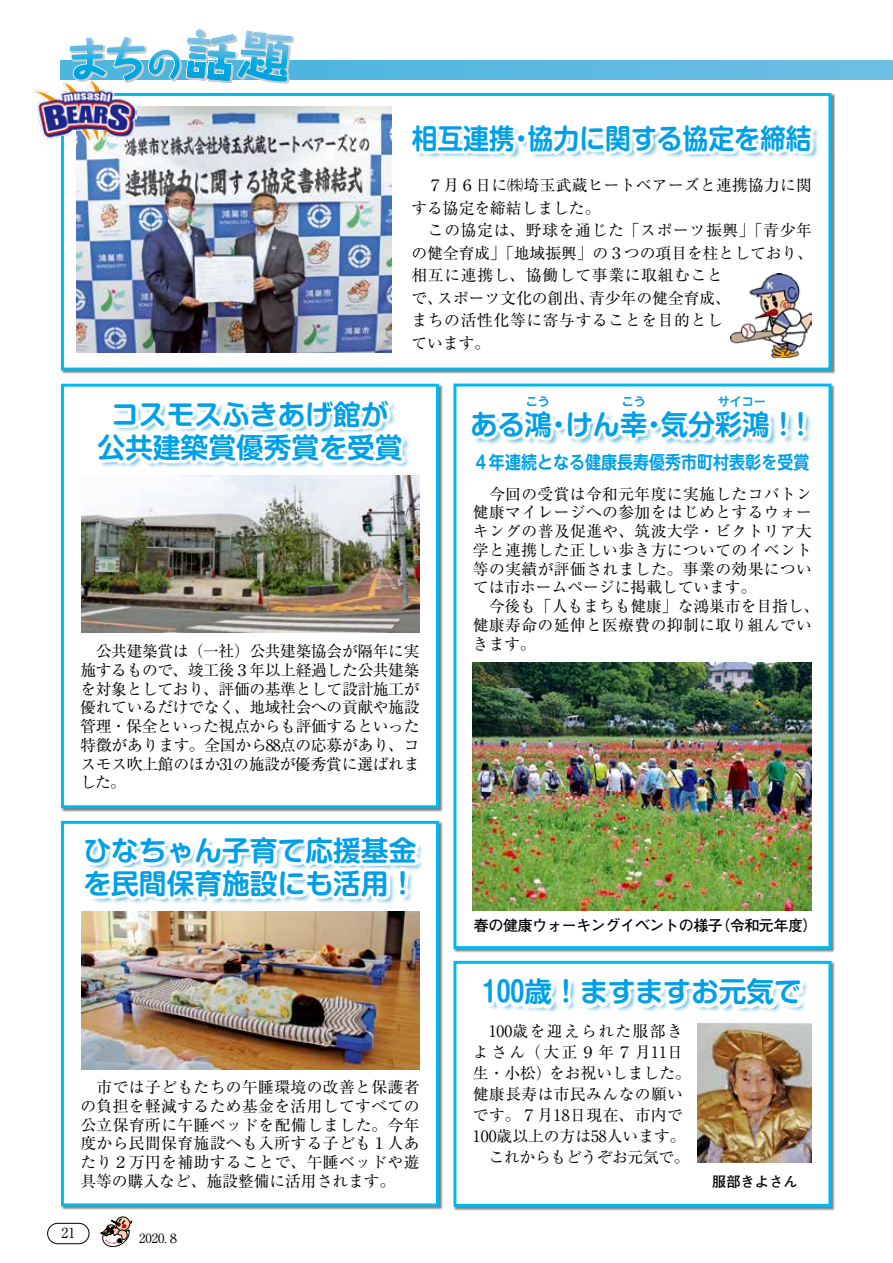
<style>
.page{position:relative;width:893px;height:1263px;background:#fff}
.page>*{position:absolute;margin:0;border:0;box-sizing:border-box;transform-origin:0 0}
.t1{font:700 27.75px/33px "Shin M Go Pro De";color:#00a0e9}
.t2{font:700 27.75px "Shin M Go Pro De";color:#00a0e9;scale:.93 1}
.t3{font:700 18px "UD Shin M Go Pro De";color:#00a0e9;scale:.89 1}
.t4{font:15.75px/18.8px "Ryumin Pro";letter-spacing:.025em;color:#000;text-align:justify}
.t5{font:15.75px "Ryumin Pro";color:#000}
.t6{font:15.75px/22.5px "Ryumin Pro";letter-spacing:.045em;color:#000}
.t7{font:15.75px "Ryumin Pro";letter-spacing:.09em;color:#000}
.t8{font:15.75px "Ryumin Pro";letter-spacing:.16em;color:#000}
.t9{font:15.75px "Ryumin Pro";letter-spacing:-.02em;color:#000}
.t10{font:700 15px "Futo Go B101 Pro";letter-spacing:-.025em;color:#000}
.t11{font:700 14.25px "Futo Go B101 Pro";color:#000}
.t12{font:13.8px "Ryumin Pro";color:#000}
.t13{font:12.75px "Ryumin Pro";color:#000}
</style>
<div class="page">
<div style="left:61px;top:384px;width:378px;height:424px;background:#fff;border:3px solid #00b9ef"></div>
<div style="left:454px;top:384px;width:382px;height:569px;background:#000;opacity:.5"></div>
<div style="left:453px;top:383px;width:378px;height:566px;background:#fff;border:3px solid #00b9ef"></div>
<div style="left:454px;top:961px;width:382px;height:249px;background:#000;opacity:.5"></div>
<div style="left:453px;top:961px;width:378px;height:246px;background:#fff;border:3px solid #00b9ef"></div>
<div style="left:61px;top:93px;width:774px;height:282px;background:#000;opacity:.5"></div>
<div style="left:61px;top:93px;width:770px;height:277px;background:#fff;border:3px solid #00b9ef"></div>
<div style="left:61px;top:821px;width:382px;height:389px;background:#000;opacity:.5"></div>
<div style="left:61px;top:821px;width:378px;height:385px;background:#fff;border:3px solid #00b9ef"></div>
<img style="left:77px;top:107px;width:315px;height:246px">
<div style="left:472px;top:411px;width:340px;height:35px;background:#008dcb;opacity:.75"></div>
<div style="left:469px;top:407px;width:338px;height:34px;background:#fff"></div>
<div style="left:98px;top:400px;width:313px;height:69px;background:#008dcb;opacity:.75"></div>
<div style="left:95px;top:397px;width:310px;height:67px;background:#fff"></div>
<div style="left:85px;top:837px;width:339px;height:68px;background:#008dcb;opacity:.75"></div>
<div style="left:82px;top:833px;width:337px;height:67px;background:#fff"></div>
<div style="left:412px;top:125px;width:408px;height:35px;background:#008dcb;opacity:.75"></div>
<div style="left:409px;top:121px;width:406px;height:34px;background:#fff"></div>
<img style="left:81px;top:475px;width:338px;height:158px">
<img style="left:473px;top:662px;width:338px;height:248px">
<img style="left:81px;top:912px;width:338px;height:157px">
<div style="left:484px;top:979px;width:325px;height:35px;background:#008dcb;opacity:.75"></div>
<div style="left:480px;top:975px;width:324px;height:33px;background:#fff"></div>
<img style="left:698px;top:1023px;width:114px;height:139px">
<img style="left:34px;top:74px;width:103px;height:66px">
<img style="left:730px;top:273px;width:82px;height:85px">
<svg style="left:61px;top:60px;width:832px;height:19px;background:#5eb9e1"></svg>
<div style="left:47px;top:1223px;width:42px;height:21px;border:1px solid #000;border-radius:10px"></div>
<svg style="left:69px;top:29px;width:225px;height:55px"></svg>
<svg style="left:100px;top:1216px;width:33px;height:31px"></svg>
<h1 class="t2" style="left:412px;top:116px;width:112px">相互連携</h1>
<p class="t4" style="left:411px;top:175px;width:402px">　７月６日に㈱埼玉武蔵ヒートベアーズと連携協力に関</p>
<p class="t5" style="left:411px;top:195px;width:190px">する協定を締結しました。</p>
<p class="t6" style="left:411px;top:218px;width:402px">　この協定は、野球を通じた「スポーツ振興」「青少年</p>
<p class="t5" style="left:411px;top:240px;width:403px">の健全育成」「地域振興」の３つの項目を柱としており、</p>
<p class="t6" style="left:411px;top:263px;width:313px">相互に連携し、協働して事業に取組むこと</p>
<p class="t5" style="left:589px;top:285px;width:143px">青少年の健全育成、</p>
<h1 class="t2" style="left:528px;top:116px;width:307px">協力に関する協定を締結</h1>
<h1 class="t2" style="left:508px;top:116px;width:29px">・</h1>
<p class="t5" style="left:437px;top:285px;width:159px">スポーツ文化の創出、</p>
<p class="t6" style="left:411px;top:285px;width:313px">で、<br>まちの活性化等に寄与することを目的としています。</p>
<h1 class="t1" style="left:111px;top:394px;width:279px">コスモスふきあげ館が</h1>
<h1 class="t1" style="left:97px;top:427px;width:307px">公共建築賞優秀賞を受賞</h1>
<h1 class="t1" style="left:661px;top:404px;width:155px">気分彩鴻！！</h1>
<h1 class="t1" style="left:470px;top:404px;width:83px">ある鴻</h1>
<h1 class="t1" style="left:566px;top:404px;width:83px">けん幸</h1>
<h1 class="t1" style="left:545px;top:404px;width:29px">・</h1>
<h1 class="t1" style="left:640px;top:404px;width:29px">・</h1>
<p class="t3" style="left:473px;top:448px;width:380px">４年連続となる健康長寿優秀市町村表彰を受賞</p>
<p class="t4" style="left:80px;top:641px;width:341px">　公共建築賞は（一社）公共建築協会が隔年に実施するもので、竣工後３年以上経過した公共建築を対象としており、評価の基準として設計施工が優れているだけでなく、地域社会への貢献や施設管理・保全といった視点からも評価するといった特徴があります。全国から88点の応募があり、コスモス吹上館のほか31の施設が優秀賞に選ばれました。</p>
<h1 class="t1" style="left:83px;top:830px;width:334px">ひなちゃん子育て応援基金を民間保育施設にも活用!</h1>
<p class="t4" style="left:80px;top:1077px;width:341px">　市では子どもたちの午睡環境の改善と保護者の負担を軽減するため基金を活用してすべての公立保育所に午睡ベッドを配備しました。今年度から民間保育施設へも入所する子ども１人あたり２万円を補助することで、午睡ベッドや遊具等の購入など、施設整備に活用されます。</p>
<p class="t12" style="left:61px;top:1222px;width:15px">21</p>
<p class="t13" style="left:139px;top:1228px;width:42px">2020.８</p>
<p class="t4" style="left:473px;top:483px;width:348px;text-align:left">　今回の受賞は令和元年度に実施したコバトン健康マイレージへの参加をはじめとするウォーキングの普及促進や、筑波大学・ビクトリア大学と連携した正しい歩き方についてのイベント等の実績が評価されました。事業の効果については市ホームページに掲載しています。<br>　今後も「人もまちも健康」な鴻巣市を目指し、健康寿命の延伸と医療費の抑制に取り組んでいきます。</p>
<p class="t10" style="left:474px;top:913px;width:251px">春の健康ウォーキングイベントの様子</p>
<p class="t10" style="left:715px;top:913px;width:104px">（令和元年度(</p>
<h1 class="t1" style="left:483px;top:972px;width:321px">100歳！ますますお元気で</h1>
<p class="t7" style="left:473px;top:1019px;width:211px">　100歳を迎えられた服部き</p>
<p class="t8" style="left:473px;top:1040px;width:211px">よさん（大正９年７月11日</p>
<p class="t5" style="left:549px;top:1061px;width:143px">をお祝いしました。</p>
<p class="t4" style="left:473px;top:1063px;width:80px">生・小松）</p>
<p class="t4" style="left:473px;top:1084px;width:212px">健康長寿は市民みんなの願い</p>
<p class="t4" style="left:473px;top:1105px;width:211px">です。７月１８日現在、市内で</p>
<p class="t5" style="left:473px;top:1124px;width:214px">100歳以上の方は５８人います。</p>
<p class="t9" style="left:489px;top:1145px;width:202px">これからもどうぞお元気で。</p>
<p class="t11" style="left:712px;top:1170px;width:87px">服部きよさん</p>
</div>
